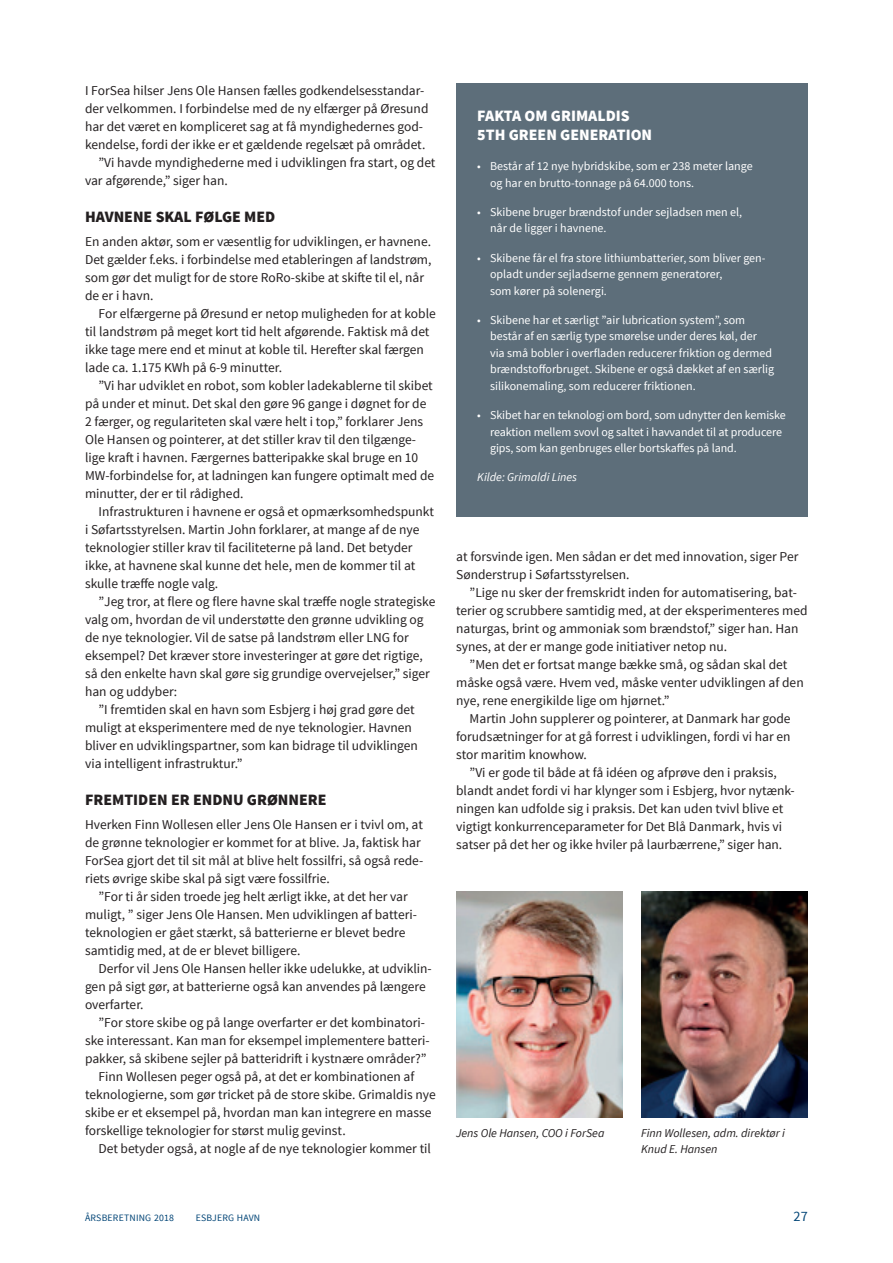
<style>
.page{position:relative;width:893px;height:1263px;background:#fff}
.page>*{position:absolute;margin:0;border:0;box-sizing:border-box;transform-origin:0 0}
.t1{font:900 15.75px "Source Sans Pro";color:#231f20}
.t2{font:900 15.75px/19.5px "Source Sans Pro";color:#fff}
.t3{font:14.25px "Source Sans Pro";color:#014476}
.t4{font:13.5px/18px "Source Sans Pro";color:#231f20}
.t5{font:12px/16.5px "Source Sans Pro";color:#fff}
.t6{font:italic 12px/15.8px "Source Sans Pro";color:#231f20}
.t7{font:italic 12px "Source Sans Pro";color:#fff}
.t8{font:9.75px "Source Sans Pro";letter-spacing:.02em;color:#014476}
</style>
<div class="page">
<div style="left:456px;top:84px;width:352px;height:433px;background:#5d6e7a"></div>
<img style="left:641px;top:892px;width:167px;height:225px">
<img style="left:456px;top:892px;width:167px;height:225px">
<p class="t4" style="left:85px;top:82px;width:340px">I ForSea hilser Jens Ole Hansen fælles godkendelsesstandar-</p>
<p class="t4" style="left:85px;top:100px;width:345px">der velkommen. I forbindelse med de ny elfærger på Øresund</p>
<p class="t4" style="left:85px;top:118px;width:339px">har det været en kompliceret sag at få myndighedernes god-</p>
<p class="t4" style="left:85px;top:136px;width:342px">kendelse, fordi der ikke er et gældende regelsæt på området.</p>
<p class="t4" style="left:99px;top:154px;width:338px">”Vi havde myndighederne med i udviklingen fra start, og det</p>
<p class="t4" style="left:85px;top:172px;width:144px">var afgørende,” siger han.</p>
<p class="t1" style="left:85px;top:207px;width:192px">HAVNENE SKAL FØLGE MED</p>
<p class="t4" style="left:85px;top:233px;width:348px">En anden aktør, som er væsentlig for udviklingen, er havnene.<br>Det gælder f.eks. i forbindelse med etableringen af landstrøm, som gør det muligt for de store RoRo-skibe at skifte til el, når de er i havn.</p>
<p class="t4" style="left:85px;top:305px;width:352px;text-indent:14px">For elfærgerne på Øresund er netop muligheden for at koble til landstrøm på meget kort tid helt afgørende. Faktisk må det ikke tage mere end et minut at koble til. Herefter skal færgen lade ca. 1.175 KWh på 6-9 minutter.</p>
<p class="t4" style="left:85px;top:377px;width:351px;text-indent:14px">”Vi har udviklet en robot, som kobler ladekablerne til skibet på under et minut. Det skal den gøre 96 gange i døgnet for de 2 færger, og regulariteten skal være helt i top,” forklarer Jens Ole Hansen og pointerer, at det stiller krav til den tilgænge&shy;lige kraft i havnen. Færgernes batteripakke skal bruge en 10<br>MW-forbindelse for, at ladningen kan fungere optimalt med de minutter, der er til rådighed.</p>
<p class="t4" style="left:85px;top:503px;width:350px;text-indent:14px">Infrastrukturen i havnene er også et opmærksomhedspunkt i Søfartsstyrelsen. Martin John forklarer, at mange af de nye teknologier stiller krav til faciliteterne på land. Det betyder ikke, at havnene skal kunne det hele, men de kommer til at skulle træffe nogle valg.</p>
<p class="t4" style="left:99px;top:593px;width:338px">”Jeg tror, at flere og flere havne skal træffe nogle strategiske</p>
<p class="t4" style="left:85px;top:611px;width:340px">valg om, hvordan de vil understøtte den grønne udvikling og</p>
<p class="t4" style="left:85px;top:629px;width:325px">de nye teknologier. Vil de satse på landstrøm eller LNG for</p>
<p class="t4" style="left:85px;top:647px;width:339px">eksempel? Det kræver store investeringer at gøre det rigtige,</p>
<p class="t4" style="left:85px;top:665px;width:346px">så den enkelte havn skal gøre sig grundige overvejelser,” siger</p>
<p class="t4" style="left:85px;top:683px;width:94px">han og uddyber:</p>
<p class="t4" style="left:99px;top:701px;width:318px">”I fremtiden skal en havn som Esbjerg i høj grad gøre det</p>
<p class="t4" style="left:85px;top:719px;width:328px">muligt at eksperimentere med de nye teknologier. Havnen</p>
<p class="t4" style="left:85px;top:737px;width:334px">bliver en udviklingspartner, som kan bidrage til udviklingen</p>
<p class="t4" style="left:85px;top:755px;width:159px">via intelligent infrastruktur.”</p>
<p class="t1" style="left:85px;top:789px;width:243px">FREMTIDEN ER ENDNU GRØNNERE</p>
<p class="t4" style="left:85px;top:816px;width:340px">Hverken Finn Wollesen eller Jens Ole Hansen er i tvivl om, at de grønne teknologier er kommet for at blive. Ja, faktisk har ForSea gjort det til sit mål at blive helt fossilfri, så også rede&shy;riets øvrige skibe skal på sigt være fossilfrie.</p>
<p class="t4" style="left:85px;top:888px;width:332px;text-indent:14px">”For ti år siden troede jeg helt ærligt ikke, at det her var muligt, ” siger Jens Ole Hansen. Men udviklingen af batteri&shy;teknologien er gået stærkt, så batterierne er blevet bedre samtidig med, at de er blevet billigere.</p>
<p class="t4" style="left:85px;top:960px;width:348px;text-indent:14px">Derfor vil Jens Ole Hansen heller ikke udelukke, at udviklin&shy;gen på sigt gør, at batterierne også kan anvendes på længere overfarter.</p>
<p class="t4" style="left:99px;top:1014px;width:328px">”For store skibe og på lange overfarter er det kombinatori-</p>
<p class="t4" style="left:85px;top:1032px;width:346px">ske interessant. Kan man for eksempel implementere batteri-</p>
<p class="t4" style="left:85px;top:1049px;width:343px">pakker, så skibene sejler på batteridrift i kystnære områder?”</p>
<p class="t4" style="left:99px;top:1067px;width:317px">Finn Wollesen peger også på, at det er kombinationen af</p>
<p class="t4" style="left:85px;top:1085px;width:352px">teknologierne, som gør tricket på de store skibe. Grimaldis nye</p>
<p class="t4" style="left:85px;top:1103px;width:348px">skibe er et eksempel på, hvordan man kan integrere en masse</p>
<p class="t4" style="left:85px;top:1121px;width:262px">forskellige teknologier for størst mulig gevinst.</p>
<p class="t4" style="left:99px;top:1139px;width:334px">Det betyder også, at nogle af de nye teknologier kommer til</p>
<p class="t2" style="left:477px;top:107px;width:176px">FAKTA OM GRIMALDIS<br>5TH GREEN GENERATION</p>
<p class="t5" style="left:490px;top:158px;width:264px;text-indent:-13px">• Består af 12 nye hybridskibe, som er 238 meter lange og har en brutto-tonnage på 64.000 tons.</p>
<p class="t5" style="left:490px;top:204px;width:254px;text-indent:-13px">• Skibene bruger brændstof under sejladsen men el, når de ligger i havnene.</p>
<p class="t5" style="left:490px;top:250px;width:276px;text-indent:-13px">• Skibene får el fra store lithiumbatterier, som bliver gen&shy;opladt under sejladserne gennem generatorer,<br>som kører på solenergi.</p>
<p class="t5" style="left:490px;top:312px;width:285px;text-indent:-13px">• Skibene har et særligt ”air lubrication system”, som består af en særlig type smørelse under deres køl, der via små bobler i overfladen reducerer friktion og dermed brændstofforbruget. Skibene er også dækket af en særlig silikonemaling, som reducerer friktionen.</p>
<p class="t5" style="left:490px;top:407px;width:297px;text-indent:-13px">• Skibet har en teknologi om bord, som udnytter den kemiske reaktion mellem svovl og saltet i havvandet til at producere gips, som kan genbruges eller bortskaffes på land.</p>
<p class="t7" style="left:477px;top:470px;width:101px">Kilde: Grimaldi Lines</p>
<p class="t4" style="left:456px;top:548px;width:344px">at forsvinde igen. Men sådan er det med innovation, siger Per<br>Sønderstrup i Søfartsstyrelsen.</p>
<p class="t4" style="left:470px;top:584px;width:329px">”Lige nu sker der fremskridt inden for automatisering, bat-</p>
<p class="t4" style="left:456px;top:602px;width:353px">terier og scrubbere samtidig med, at der eksperimenteres med</p>
<p class="t4" style="left:456px;top:620px;width:344px">naturgas, brint og ammoniak som brændstof,” siger han. Han</p>
<p class="t4" style="left:456px;top:638px;width:273px">synes, at der er mange gode initiativer netop nu.</p>
<p class="t4" style="left:470px;top:656px;width:319px">”Men det er fortsat mange bække små, og sådan skal det</p>
<p class="t4" style="left:456px;top:674px;width:349px">måske også være. Hvem ved, måske venter udviklingen af den</p>
<p class="t4" style="left:456px;top:692px;width:215px">nye, rene energikilde lige om hjørnet.”</p>
<p class="t4" style="left:470px;top:710px;width:322px">Martin John supplerer og pointerer, at Danmark har gode</p>
<p class="t4" style="left:456px;top:728px;width:336px">forudsætninger for at gå forrest i udviklingen, fordi vi har en</p>
<p class="t4" style="left:456px;top:746px;width:132px">stor maritim knowhow.</p>
<p class="t4" style="left:470px;top:764px;width:309px">”Vi er gode til både at få idéen og afprøve den i praksis,</p>
<p class="t4" style="left:456px;top:782px;width:340px">blandt andet fordi vi har klynger som i Esbjerg, hvor nytænk-</p>
<p class="t4" style="left:456px;top:800px;width:329px">ningen kan udfolde sig i praksis. Det kan uden tvivl blive et</p>
<p class="t4" style="left:456px;top:818px;width:327px">vigtigt konkurrenceparameter for Det Blå Danmark, hvis vi</p>
<p class="t4" style="left:456px;top:836px;width:328px">satser på det her og ikke hviler på laurbærrene,” siger han.</p>
<p class="t6" style="left:456px;top:1125px;width:150px">Jens Ole Hansen, COO i ForSea</p>
<p class="t6" style="left:641px;top:1125px;width:145px">Finn Wollesen, adm. direktør i<br>Knud E. Hansen</p>
<p class="t8" style="left:85px;top:1211px;width:90px">ÅRSBERETNING 2018</p>
<p class="t8" style="left:196px;top:1211px;width:66px">ESBJERG HAVN</p>
<p class="t3" style="left:793px;top:1207px;width:16px">27</p>
</div>
